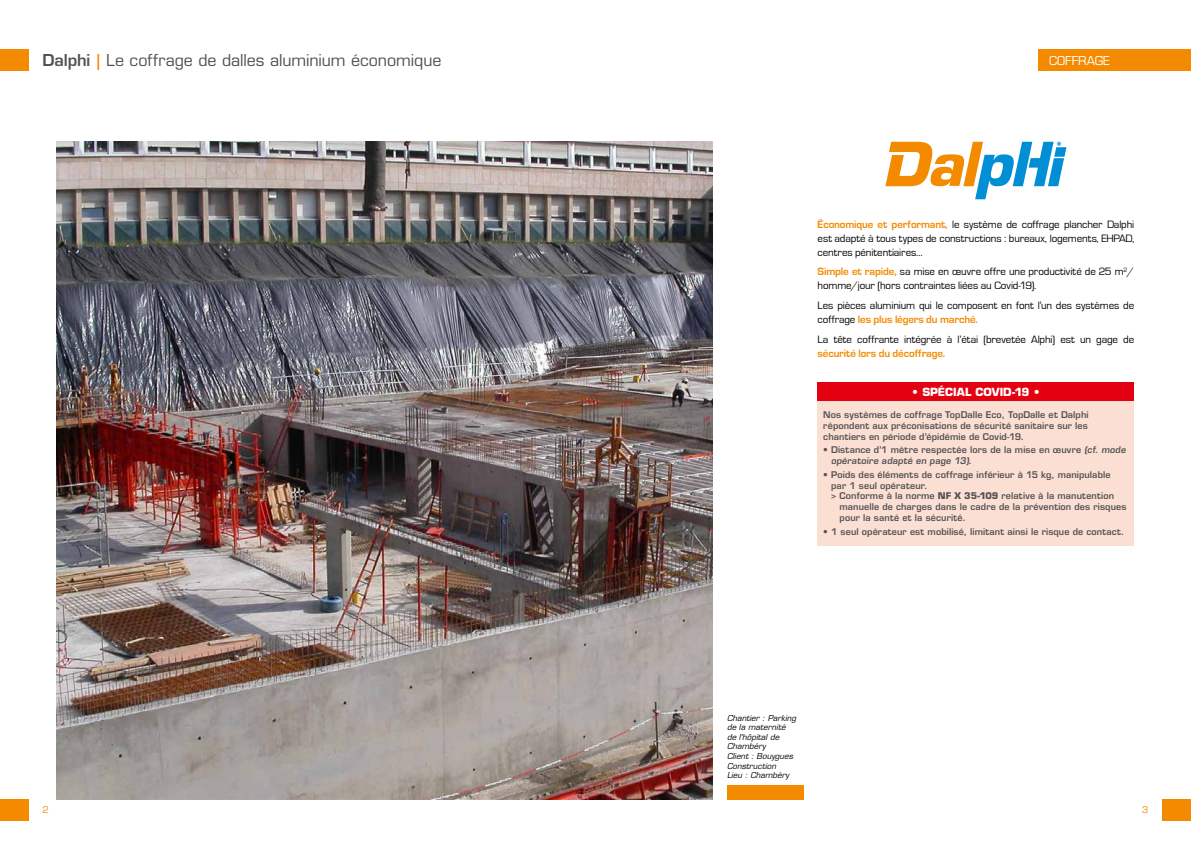
<style>
.page{position:relative;width:1191px;height:842px;background:#fff}
.page>*{position:absolute;margin:0;border:0;box-sizing:border-box;transform-origin:0 0}
.t1{font:16px "Eurostile LT Std";letter-spacing:-.005em;color:#525254}
.t2{font:12px "Eurostile LT Std";letter-spacing:-.005em;color:#fff}
.t3{font:11px/14px "Eurostile";letter-spacing:-.01em;color:#000}
.t4{font:700 11px "Eurostile";letter-spacing:-.01em;color:#f38a00}
.t5{font:700 11px "Eurostile LT Std";letter-spacing:-.005em;color:#fff}
.t6{font:600 9px/10.8px "Eurostile LT Std";letter-spacing:.015em;color:#525254;text-align:justify}
.t7{font:9px "Eurostile LT Std";color:#f38a00}
.t8{font:italic 8px/9.6px "Eurostile LT Std";letter-spacing:.01em;color:#000}
.s1{font-weight:600}
.s2{font-weight:600;color:#f38a00}
.s3{font-weight:700;color:#f38a00}
.s4{font-weight:700}
</style>
<div class="page">
<div style="left:0;top:799px;width:28px;height:22px;background:#f38a00"></div>
<div style="left:1162px;top:799px;width:29px;height:22px;background:#f38a00"></div>
<div style="left:0;top:50px;width:28px;height:21px;background:#f38a00"></div>
<div style="left:1038px;top:50px;width:153px;height:21px;background:#f38a00"></div>
<div style="left:727px;top:785px;width:76px;height:14px;background:#f38a00"></div>
<img style="left:57px;top:142px;width:656px;height:657px">
<svg style="left:885px;top:142px;width:181px;height:57px"></svg>
<div style="left:817px;top:401px;width:317px;height:144px;background:#fcdfd3"></div>
<div style="left:817px;top:382px;width:317px;height:19px;background:#e30011"></div>
<h1 class="t1" style="left:43px;top:51px;width:400px"><span class="s1">Dalphi</span> <span class="s2">|</span> Le coffrage de dalles aluminium économique</h1>
<h2 class="t2" style="left:1049px;top:53px;width:62px">COFFRAGE</h2>
<p class="t3" style="left:817px;top:217px;width:318px;text-align:justify"><span class="s3">Économique et performant,</span> le système de coffrage plancher Dalphi est adapté à tous types de constructions : bureaux, logements, EHPAD, centres pénitentiaires…</p>
<p class="t3" style="left:817px;top:265px;width:318px"><span class="s3">Simple et rapide,</span> sa mise en œuvre offre une productivité de 25 m<sup>2</sup>/ homme/jour (hors contraintes liées au Covid-19).</p>
<p class="t3" style="left:817px;top:299px;width:318px">Les pièces aluminium qui le composent en font l’un des systèmes de coffrage <span class="s3">les plus légers du marché.</span></p>
<p class="t3" style="left:817px;top:332px;width:318px">La tête coffrante intégrée à l’étai (brevetée Alphi) est un gage de</p>
<p class="t4" style="left:817px;top:347px;width:129px">sécurité lors du décoffrage.</p>
<p class="t5" style="left:912px;top:385px;width:130px">• SPÉCIAL COVID-19 •</p>
<p class="t6" style="left:823px;top:409px;width:267px">Nos systèmes de coffrage TopDalle Eco, TopDalle et Dalphi répondent aux préconisations de sécurité sanitaire sur les chantiers en période d’épidémie de Covid-19.</p>
<p class="t6" style="left:831px;top:445px;width:297px;text-indent:-8px">• Distance d’1 mètre respectée lors de la mise en œuvre (cf. mode opératoire adapté en page 13).</p>
<p class="t6" style="left:823px;top:469px;width:289px">• Poids des éléments de coffrage inférieur à 15 kg, manipulable</p>
<p class="t6" style="left:831px;top:480px;width:98px">par 1 seul opérateur.</p>
<p class="t6" style="left:831px;top:491px;width:285px">&gt; Conforme à la norme <span class="s4">NF X 35-109</span> relative à la manutention</p>
<p class="t6" style="left:839px;top:501px;width:288px">manuelle de charges dans le cadre de la prévention des risques</p>
<p class="t6" style="left:839px;top:512px;width:128px">pour la santé et la sécurité.</p>
<p class="t6" style="left:823px;top:526px;width:302px">• 1 seul opérateur est mobilisé, limitant ainsi le risque de contact.</p>
<p class="t8" style="left:727px;top:713px;width:71px">Chantier : Parking de la maternité de l'hôpital de<br>Chambéry<br>Client : Bouygues<br>Construction<br>Lieu : Chambéry</p>
<p class="t7" style="left:43px;top:805px;width:8px">2</p>
<p class="t7" style="left:1142px;top:805px;width:8px">3</p>
</div>
